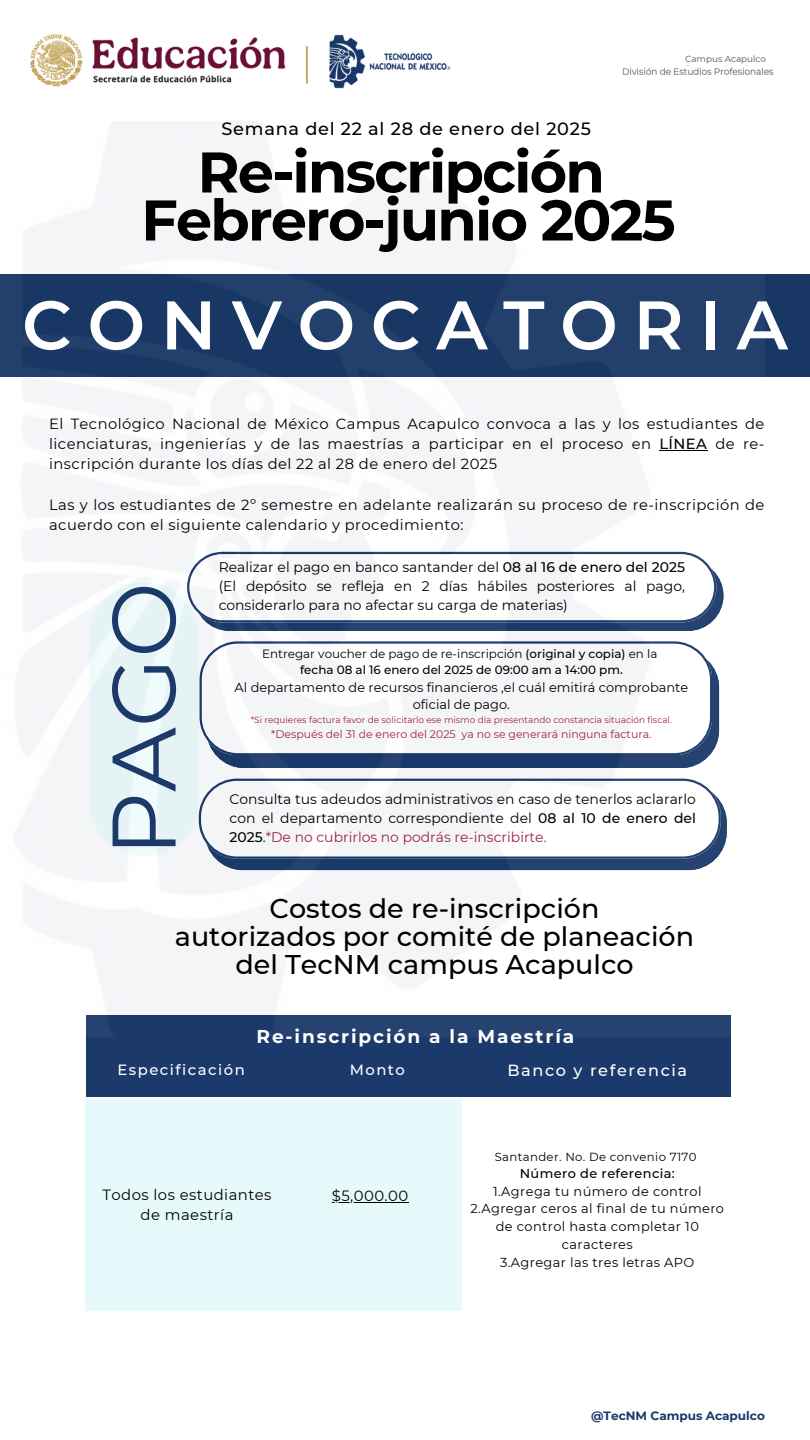
<style>
.page{position:relative;width:810px;height:1440px;background:#fff}
.page>*{position:absolute;margin:0;border:0;box-sizing:border-box;transform-origin:0 0}
.t1{font:90px "Montserrat";color:#1b3a6a}
.t2{font:600 68.6px "Montserrat";letter-spacing:.225em;color:#fff}
.t3{font:700 57.2px/48px "Montserrat";letter-spacing:-.03em;color:#000;text-align:center}
.t4{font:500 27px/27.8px "Montserrat";color:#000;text-align:center}
.t5{font:700 18.6px "Montserrat";letter-spacing:.1em;color:#fff}
.t6{font:500 17.8px "Montserrat";letter-spacing:.04em;color:#000}
.t7{font:500 16.1px "Montserrat";letter-spacing:.1em;color:#fff}
.t8{font:14.8px/20.2px "Montserrat";letter-spacing:.03em;color:#000;text-align:center}
.t9{font:500 14.8px "Montserrat";letter-spacing:.1em;color:#fff}
.t10{font:14.7px/20.2px "Montserrat";letter-spacing:.03em;color:#000;text-align:justify}
.t11{font:13.9px/18.8px "Montserrat";color:#000;text-align:justify}
.t12{font:13.9px "Montserrat";color:#a22242}
.t13{font:12.9px/17.8px "Montserrat";letter-spacing:.03em;color:#000;text-align:center}
.t14{font:12.9px/17.9px "Montserrat";color:#000;text-align:center}
.t15{font:500 12.9px "Montserrat";letter-spacing:.03em;color:#000}
.t16{font:700 12.1px "Montserrat";color:#1b3a6a}
.t17{font:11.9px "Montserrat";color:#000}
.t18{font:500 11.9px "Montserrat";color:#000}
.t19{font:11.7px "Montserrat";letter-spacing:.03em;color:#000}
.t20{font:10.9px "Montserrat";color:#a22242}
.t21{font:8.9px "Montserrat";color:#a22242}
.t22{font:8.9px "Montserrat";color:#545454}
.s1{font-weight:500}
.s2{font-weight:500;color:#000}
.s3{color:#000}
</style>
<div class="page">
<div style="left:0;top:275px;width:810px;height:102px;background:#193765"></div>
<div style="left:85px;top:1099px;width:376px;height:212px;background:#e6fafb"></div>
<div style="left:86px;top:1016px;width:644px;height:54px;background:#1b396a"></div>
<div style="left:86px;top:1042px;width:644px;height:55px;background:#1b396a"></div>
<img style="left:0;top:122px;width:765px;height:915px">
<img style="left:622px;top:65px;width:152px;height:10px">
<img style="left:30px;top:34px;width:421px;height:55px">
<hr style="left:332px;top:1202px;width:77px;height:1px;background:#000">
<div style="left:89px;top:582px;width:110px;height:274px;background:#e6f3f5;border-radius:55px"></div>
<hr style="left:659px;top:450px;width:49px;height:1px;background:#000">
<p class="t22" style="left:685px;top:53px;width:83px">Campus Acapulco</p>
<p class="t6" style="left:222px;top:118px;width:371px">Semana del 22 al 28 de enero del 2025</p>
<p class="t3" style="left:141px;top:148px;width:536px">Re-inscripción<br>Febrero-junio 2025</p>
<p class="t2" style="left:22px;top:283px;width:767px">CONVOCATORIA</p>
<p class="t10" style="left:49px;top:413px;width:717px">El Tecnológico Nacional de México Campus Acapulco convoca a las y los estudiantes de licenciaturas, ingenierías y de las maestrías a participar en el proceso en <span class="s1">LÍNEA</span> de re&shy;inscripción durante los días del 22 al 28 de enero del 2025</p>
<p class="t10" style="left:49px;top:494px;width:717px">Las y los estudiantes de 2º semestre en adelante realizarán su proceso de re-inscripción de acuerdo con el siguiente calendario y procedimiento:</p>
<p class="t1" style="left:88px;top:856px;width:276px;rotate:-90deg">PAGO</p>
<h2 class="t11" style="left:219px;top:558px;width:468px">Realizar el pago en banco santander del <span class="s1">08 al 16 de enero del 2025 </span>(El depósito se refleja en 2 días hábiles posteriores al pago, considerarlo para no afectar su carga de materias)</h2>
<h5 class="t17" style="left:262px;top:647px;width:397px">Entregar voucher de pago de re-inscripción <span class="s1">(original y copia)</span> en la</h5>
<h6 class="t18" style="left:300px;top:663px;width:324px">fecha 08 al 16 enero del 2025 de 09:00 am a 14:00 pm.</h6>
<h6 class="t14" style="left:235px;top:678px;width:455px">Al departamento de recursos financieros ,el cuál emitirá comprobante oficial de pago.</h6>
<h6 class="t21" style="left:251px;top:714px;width:423px">*Si requieres factura favor de solicitarlo ese mismo día presentando constancia situación fiscal.</h6>
<p class="t20" style="left:271px;top:727px;width:382px">*Después del 31 de enero del 2025 ya no se generará ninguna factura.</p>
<p class="t11" style="left:230px;top:790px;width:468px">Consulta tus adeudos administrativos en caso de tenerlos aclararlo con el departamento correspondiente del <span class="s1">08 al 10 de enero del</span></p>
<p class="t12" style="left:230px;top:828px;width:319px"><span class="s2">2025</span><span class="s3">.</span>*De no cubrirlos no podrás re-inscribirte.</p>
<h4 class="t4" style="left:175px;top:895px;width:521px">Costos de re-inscripción<br>autorizados por comité de planeación del TecNM campus Acapulco</h4>
<h1 class="t5" style="left:257px;top:1025px;width:319px">Re-inscripción a la Maestría</h1>
<p class="t9" style="left:117px;top:1061px;width:129px">Especificación</p>
<h3 class="t9" style="left:350px;top:1061px;width:57px">Monto</h3>
<p class="t7" style="left:507px;top:1061px;width:181px">Banco y referencia</p>
<p class="t8" style="left:103px;top:1184px;width:170px">Todos los estudiantes de maestría</p>
<p class="t8" style="left:332px;top:1186px;width:78px">$5,000.00</p>
<p class="t19" style="left:495px;top:1150px;width:203px">Santander. No. De convenio 7170</p>
<p class="t15" style="left:520px;top:1165px;width:157px">Número de referencia:</p>
<p class="t13" style="left:493px;top:1182px;width:210px">1.Agrega tu número de control</p>
<p class="t13" style="left:471px;top:1200px;width:255px">2.Agregar ceros al final de tu número de control hasta completar 10 caracteres</p>
<p class="t13" style="left:500px;top:1253px;width:196px">3.Agregar las tres letras APO</p>
<h5 class="t16" style="left:591px;top:1408px;width:175px">@TecNM Campus Acapulco</h5>
</div>
